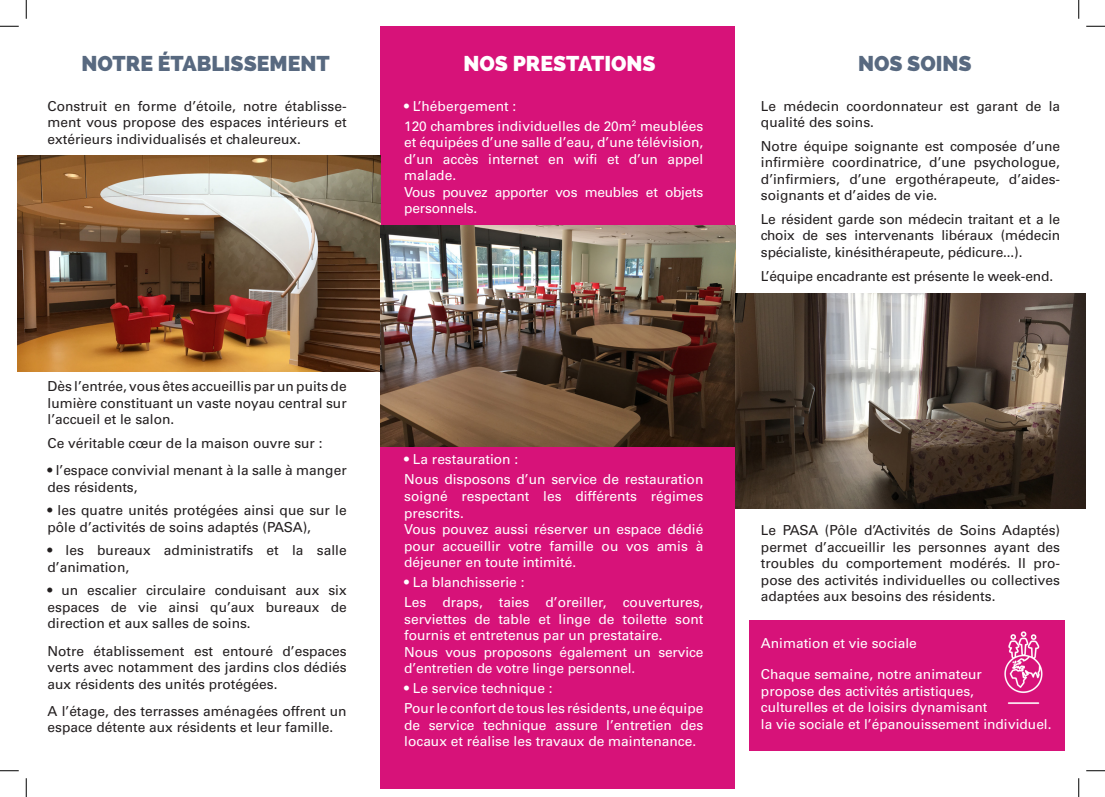
<style>
.page{position:relative;width:1105px;height:797px;background:#fff}
.page>*{position:absolute;margin:0;border:0;box-sizing:border-box;transform-origin:0 0}
.t1{font:800 21.25px "Raleway";color:#586980}
.t2{font:800 21.25px "Raleway";color:#fff}
.t3{font:13.75px/16.5px "Univers LT Std";color:#231f20;text-align:justify}
.t4{font:13.75px/16.5px "Univers LT Std";color:#fff;text-align:justify}
.t5{font:13.75px/16.5px "Univers LT Std";letter-spacing:-.02em;color:#fff}
</style>
<div class="page">
<div style="left:749px;top:620px;width:315px;height:130px;background:#d71279"></div>
<div style="left:381px;top:26px;width:354px;height:762px;background:#d71279"></div>
<img style="left:17px;top:156px;width:364px;height:216px">
<img style="left:381px;top:225px;width:354px;height:221px">
<img style="left:735px;top:293px;width:350px;height:216px">
<img style="left:1004px;top:622px;width:61px;height:91px">
<svg style="left:0;top:25px;width:19px;height:2px"></svg>
<svg style="left:1086px;top:25px;width:19px;height:2px"></svg>
<svg style="left:0;top:770px;width:19px;height:1px"></svg>
<svg style="left:1086px;top:770px;width:19px;height:1px"></svg>
<svg style="left:25px;top:0;width:2px;height:19px"></svg>
<svg style="left:25px;top:778px;width:2px;height:19px"></svg>
<svg style="left:1078px;top:0;width:1px;height:19px"></svg>
<svg style="left:1078px;top:778px;width:1px;height:19px"></svg>
<p class="t1" style="left:81px;top:51px;width:250px">NOTRE ÉTABLISSEMENT</p>
<p class="t2" style="left:463px;top:51px;width:194px">NOS PRESTATIONS</p>
<p class="t1" style="left:858px;top:51px;width:115px">NOS SOINS</p>
<p class="t3" style="left:48px;top:98px;width:301px">Construit en forme d’étoile, notre établisse&shy;ment vous propose des espaces intérieurs et extérieurs individualisés et chaleureux.</p>
<p class="t4" style="left:404px;top:98px;width:114px">• L’hébergement :</p>
<p class="t4" style="left:404px;top:118px;width:301px">120 chambres individuelles de 20m<sup>2</sup> meublées et équipées d’une salle d’eau, d’une télévision, d’un accès internet en wifi et d’un appel malade.</p>
<p class="t5" style="left:404px;top:184px;width:301px">Vous pouvez apporter vos meubles et objets personnels.</p>
<p class="t3" style="left:761px;top:98px;width:301px">Le médecin coordonnateur est garant de la qualité des soins.</p>
<p class="t3" style="left:761px;top:138px;width:301px">Notre équipe soignante est composée d’une infirmière coordinatrice, d’une psychologue, d’infirmiers, d’une ergothérapeute, d’aides&shy;soignants et d’aides de vie.</p>
<p class="t3" style="left:761px;top:211px;width:301px">Le résident garde son médecin traitant et a le choix de ses intervenants libéraux (médecin spécialiste, kinésithérapeute, pédicure...).</p>
<p class="t3" style="left:761px;top:267px;width:294px">L’équipe encadrante est présente le week-end.</p>
<p class="t3" style="left:48px;top:378px;width:301px">Dès l’entrée, vous êtes accueillis par un puits de lumière constituant un vaste noyau central sur l’accueil et le salon.</p>
<p class="t3" style="left:48px;top:435px;width:277px">Ce véritable cœur de la maison ouvre sur :</p>
<p class="t3" style="left:48px;top:462px;width:301px">• l’espace convivial menant à la salle à manger des résidents,</p>
<p class="t3" style="left:48px;top:502px;width:301px">• les quatre unités protégées ainsi que sur le pôle d’activités de soins adaptés (PASA),</p>
<p class="t3" style="left:48px;top:542px;width:301px">• les bureaux administratifs et la salle d’animation,</p>
<p class="t3" style="left:48px;top:582px;width:301px">• un escalier circulaire conduisant aux six espaces de vie ainsi qu’aux bureaux de direction et aux salles de soins.</p>
<p class="t3" style="left:48px;top:642px;width:301px">Notre établissement est entouré d’espaces verts avec notamment des jardins clos dédiés aux résidents des unités protégées.</p>
<p class="t3" style="left:48px;top:702px;width:301px">A l’étage, des terrasses aménagées offrent un espace détente aux résidents et leur famille.</p>
<p class="t4" style="left:404px;top:451px;width:116px">• La restauration :</p>
<p class="t4" style="left:404px;top:471px;width:301px">Nous disposons d’un service de restauration soigné respectant les différents régimes prescrits.</p>
<p class="t4" style="left:404px;top:521px;width:301px">Vous pouvez aussi réserver un espace dédié pour accueillir votre famille ou vos amis à déjeuner en toute intimité.</p>
<p class="t4" style="left:404px;top:574px;width:122px">• La blanchisserie :</p>
<p class="t4" style="left:404px;top:594px;width:301px">Les draps, taies d’oreiller, couvertures, serviettes de table et linge de toilette sont fournis et entretenus par un prestataire.</p>
<p class="t4" style="left:404px;top:643px;width:301px">Nous vous proposons également un service d’entretien de votre linge personnel.</p>
<p class="t4" style="left:404px;top:680px;width:150px">• Le service technique :</p>
<p class="t4" style="left:404px;top:700px;width:301px">Pour le confort de tous les résidents, une équipe de service technique assure l’entretien des locaux et réalise les travaux de maintenance.</p>
<p class="t3" style="left:761px;top:522px;width:301px">Le PASA (Pôle d’Activités de Soins Adaptés) permet d’accueillir les personnes ayant des troubles du comportement modérés. Il pro&shy;pose des activités individuelles ou collectives adaptées aux besoins des résidents.</p>
<p class="t4" style="left:761px;top:635px;width:157px">Animation et vie sociale</p>
<p class="t4" style="left:761px;top:666px;width:222px">Chaque semaine, notre animateur</p>
<p class="t4" style="left:761px;top:682px;width:215px">propose des activités artistiques,</p>
<p class="t4" style="left:761px;top:699px;width:228px">culturelles et de loisirs dynamisant</p>
<p class="t4" style="left:761px;top:715px;width:292px">la vie sociale et l’épanouissement individuel.</p>
</div>
